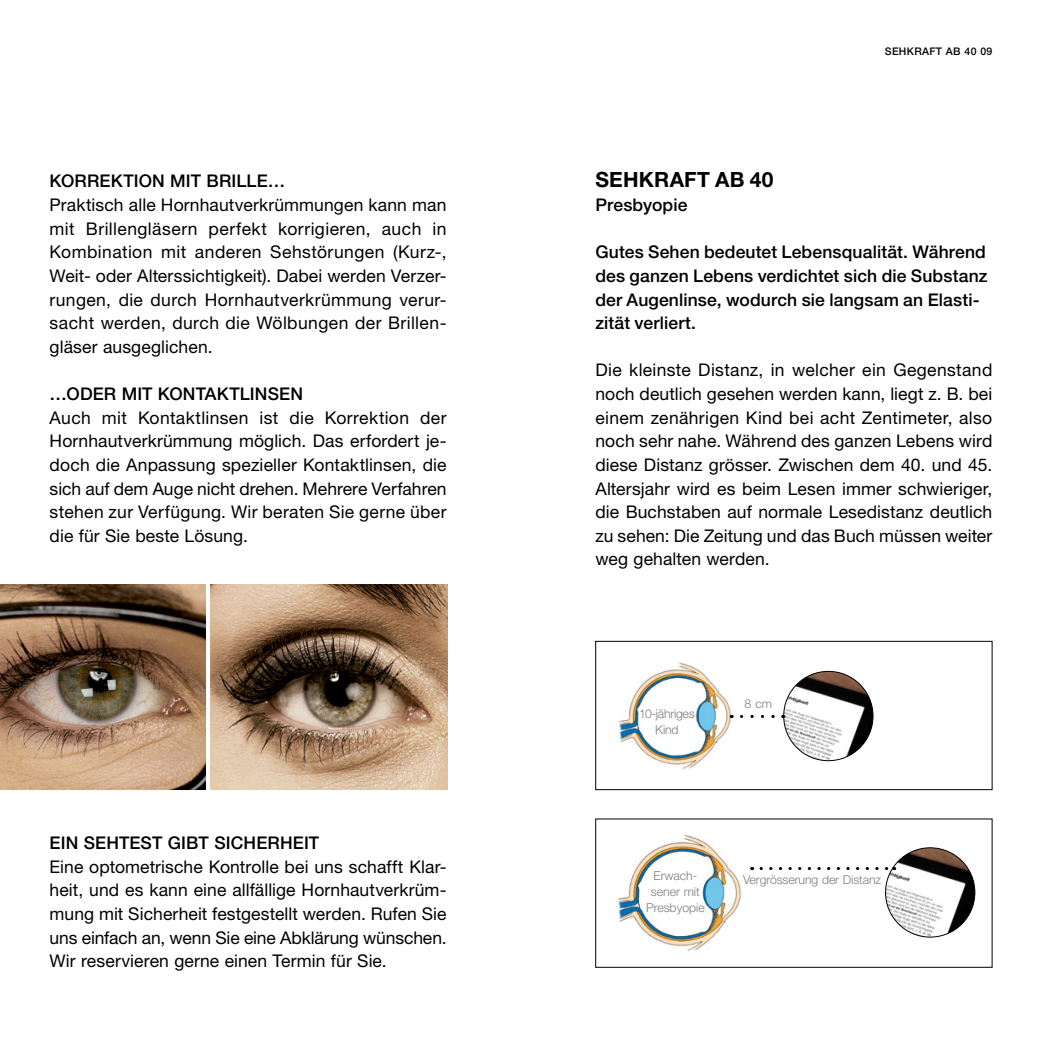
<style>
.page{position:relative;width:1042px;height:1042px;background:#fff}
.page>*{position:absolute;margin:0;border:0;box-sizing:border-box;transform-origin:0 0}
.t1{font:700 21px "Helvetica Neue LT Std";letter-spacing:.01em;color:#000}
.t2{font:17.5px/23.6px "Helvetica Neue LT Std";letter-spacing:.005em;color:#000;text-align:justify}
.t3{font:500 17.5px/23.6px "Helvetica Neue LT Std";letter-spacing:.01em;color:#000}
.t4{font:300 12.25px/15.8px "Helvetica Neue LT Std";letter-spacing:-.005em;color:#807c7a;text-align:center}
.t5{font:500 10.5px "Helvetica Neue LT Std";letter-spacing:.03em;color:#000}
</style>
<div class="page">
<img style="left:618px;top:834px;width:123px;height:117px">
<img style="left:618px;top:662px;width:113px;height:107px">
<div style="left:595px;top:641px;width:397px;height:149px;border:1px solid #000"></div>
<img style="left:784px;top:671px;width:89px;height:90px;border-radius:45px">
<img style="left:885px;top:848px;width:90px;height:89px;border-radius:45px">
<svg style="left:741px;top:715px;width:34px;height:3px"></svg>
<svg style="left:761px;top:867px;width:133px;height:3px"></svg>
<img style="left:0;top:585px;width:206px;height:204px">
<img style="left:210px;top:585px;width:237px;height:204px">
<p class="t3" style="left:50px;top:169px;width:237px">KORREKTION MIT BRILLE…</p>
<p class="t2" style="left:50px;top:193px;width:398px">Praktisch alle Hornhautverkrümmungen kann man mit Brillengläsern perfekt korrigieren, auch in Kombination mit anderen Sehstörungen (Kurz-, Weit- oder Alterssichtigkeit). Dabei werden Verzer&shy;rungen, die durch Hornhautverkrümmung verur&shy;sacht werden, durch die Wölbungen der Brillen&shy;gläser ausgeglichen.</p>
<p class="t3" style="left:50px;top:382px;width:255px">…ODER MIT KONTAKTLINSEN</p>
<p class="t2" style="left:50px;top:405px;width:398px">Auch mit Kontaktlinsen ist die Korrektion der Hornhautverkrümmung möglich. Das erfordert je&shy;doch die Anpassung spezieller Kontaktlinsen, die sich auf dem Auge nicht drehen. Mehrere Verfahren stehen zur Verfügung. Wir beraten Sie gerne über die für Sie beste Lösung.</p>
<p class="t3" style="left:50px;top:831px;width:271px">EIN SEHTEST GIBT SICHERHEIT</p>
<p class="t2" style="left:50px;top:854px;width:398px">Eine optometrische Kontrolle bei uns schafft Klar&shy;heit, und es kann eine allfällige Hornhautverkrüm&shy;mung mit Sicherheit festgestellt werden. Rufen Sie uns einfach an, wenn Sie eine Abklärung wünschen.<br>Wir reservieren gerne einen Termin für Sie.</p>
<p class="t5" style="left:885px;top:45px;width:109px">SEHKRAFT AB 40 09</p>
<p class="t1" style="left:595px;top:167px;width:179px">SEHKRAFT AB 40</p>
<p class="t3" style="left:595px;top:193px;width:94px">Presbyopie</p>
<p class="t3" style="left:595px;top:240px;width:394px">Gutes Sehen bedeutet Lebensqualität. Während des ganzen Lebens verdichtet sich die Substanz der Augenlinse, wodurch sie langsam an Elasti&shy;zität verliert.</p>
<p class="t2" style="left:595px;top:358px;width:398px">Die kleinste Distanz, in welcher ein Gegenstand noch deutlich gesehen werden kann, liegt z. B. bei einem zenährigen Kind bei acht Zentimeter, also noch sehr nahe. Während des ganzen Lebens wird diese Distanz grösser. Zwischen dem 40. und 45.<br>Altersjahr wird es beim Lesen immer schwieriger, die Buchstaben auf normale Lesedistanz deutlich zu sehen: Die Zeitung und das Buch müssen weiter weg gehalten werden.</p>
<p class="t4" style="left:639px;top:706px;width:57px">10-jähriges<br>Kind</p>
<p class="t4" style="left:744px;top:696px;width:29px">8 cm</p>
<p class="t4" style="left:646px;top:868px;width:60px">Erwach&shy;sener mit<br>Presbyopie</p>
<p class="t4" style="left:743px;top:872px;width:140px">Vergrösserung der Distanz</p>
</div>
